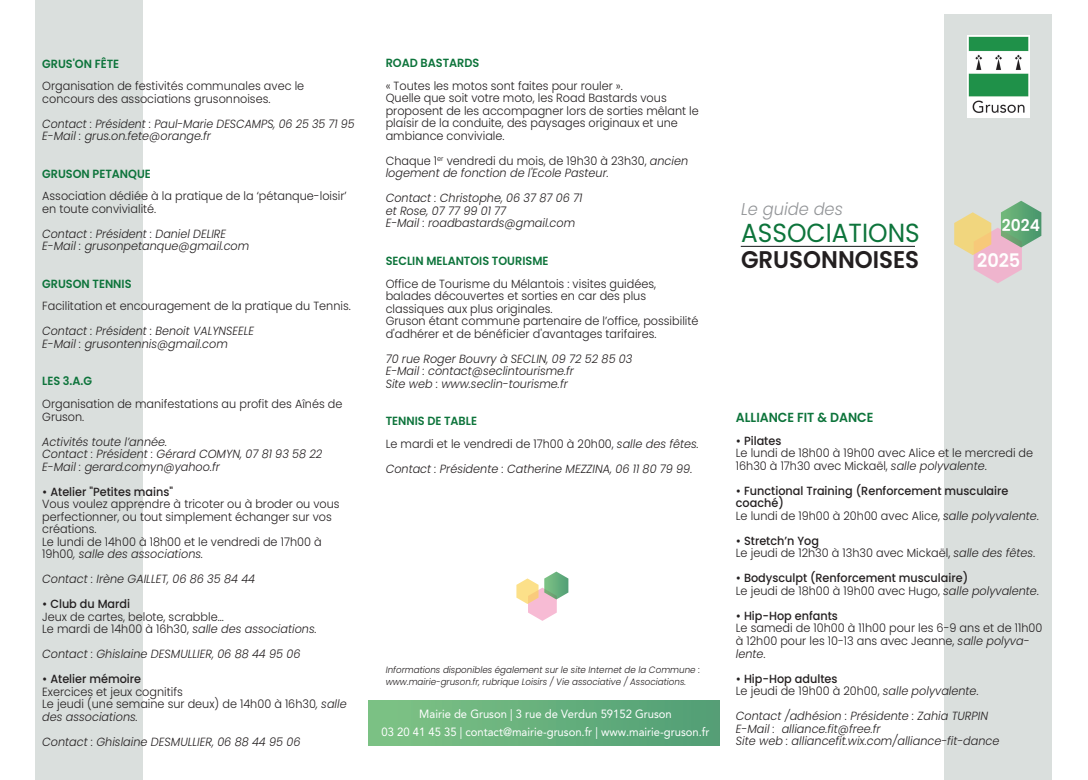
<style>
.page{position:relative;width:1088px;height:780px;background:#fff}
.page>*{position:absolute;margin:0;border:0;box-sizing:border-box;transform-origin:0 0}
.t1{font:26.12px "Poppins";color:#0d743b;scale:.95 1}
.t2{font:600 24.12px "Poppins";color:#231f20;scale:.95 1}
.t3{font:600 18.62px "Poppins";color:#fff;scale:.95 1}
.t4{font:italic 300 17.12px "Poppins";color:#939598;scale:.95 1}
.t5{font:600 16.25px "Poppins";color:#fff;scale:.95 1}
.t6{font:600 13.12px "Poppins";color:#0d743b;scale:.95 1}
.t7{font:300 11.88px/12.5px "Poppins";color:#231f20;scale:.95 1}
.t8{font:italic 300 11.88px/12.5px "Poppins";color:#231f20;scale:.95 1}
.t9{font:500 11.88px/12.5px "Poppins";color:#231f20;scale:.95 1}
.t10{font:italic 300 11.88px/12.5px "Poppins";color:#231f20;scale:.94 1}
.t11{font:11.88px/17.5px "Avenir LT Pro";color:#fff;text-align:center;scale:.95 1}
.t12{font:600 11.88px "Poppins";color:#0d743b;scale:.95 1}
.t13{font:italic 300 11.88px/12.5px "Poppins";color:#231f20;scale:.93 1}
.t14{font:italic 300 9.25px/12.5px "Poppins";color:#231f20;scale:.95 1}
.s1{font-style:italic}
.s2{font-style:normal}
.s3{font-weight:600;color:#0d743b}
.s4{font-weight:300}
.s5{font-weight:300;font-style:italic}
.s6{font-weight:500}
</style>
<div class="page">
<div style="left:944px;top:14px;width:107px;height:766px;background:#dadfdd"></div>
<div style="left:35px;top:1px;width:108px;height:779px;background:#dadfdd"></div>
<hr style="left:741px;top:246px;width:174px;height:1px;background:#111416">
<div style="left:369px;top:700px;width:351px;height:45px;background:linear-gradient(to right,#7ec385,#519d75)"></div>
<svg style="left:954px;top:201px;width:87px;height:82px"></svg>
<svg style="left:516px;top:571px;width:52px;height:50px"></svg>
<img style="left:967px;top:36px;width:62px;height:82px">
<p class="t12" style="left:42px;top:57px;width:82px">GRUS'ON FÊTE</p>
<p class="t7" style="left:42px;top:80px;width:277px">Organisation de festivités communales avec le concours des associations grusonnoises.</p>
<p class="t13" style="left:42px;top:117px;width:337px">Contact : Président : Paul-Marie DESCAMPS, 06 25 35 71 95<br>E-Mail : grus.on.fete@orange.fr</p>
<p class="t12" style="left:42px;top:167px;width:116px">GRUSON PETANQUE</p>
<p class="t7" style="left:42px;top:190px;width:322px">Association dédiée à la pratique de la ‘pétanque-loisir’ en toute convivialité.</p>
<p class="t10" style="left:42px;top:227px;width:222px">Contact : Président : Daniel DELIRE<br>E-Mail : grusonpetanque@gmail.com</p>
<p class="t12" style="left:42px;top:277px;width:96px">GRUSON TENNIS</p>
<p class="t7" style="left:42px;top:300px;width:326px">Facilitation et encouragement de la pratique du Tennis.</p>
<p class="t10" style="left:42px;top:325px;width:227px">Contact : Président : Benoit VALYNSEELE<br>E-Mail : grusontennis@gmail.com</p>
<p class="t12" style="left:42px;top:374px;width:54px">LES 3.A.G</p>
<p class="t7" style="left:42px;top:397px;width:318px">Organisation de manifestations au profit des Aînés de<br>Gruson.</p>
<p class="t8" style="left:42px;top:435px;width:296px">Activités toute l’année.<br>Contact : Président : Gérard COMYN, 07 81 93 58 22<br>E-Mail : gerard.comyn@yahoo.fr</p>
<p class="t9" style="left:42px;top:485px;width:139px">• Atelier "Petites mains"</p>
<p class="t7" style="left:42px;top:497px;width:315px">Vous voulez apprendre à tricoter ou à broder ou vous perfectionner, ou tout simplement échanger sur vos créations.<br>Le lundi de 14h00 à 18h00 et le vendredi de 17h00 à 19h00<span class="s1">, salle des associations.</span></p>
<p class="t8" style="left:42px;top:572px;width:226px">Contact : Irène GAILLET, 06 86 35 84 44</p>
<p class="t9" style="left:42px;top:597px;width:94px">• Club du Mardi</p>
<p class="t7" style="left:42px;top:610px;width:291px">Jeux de cartes, belote, scrabble...<br>Le mardi de 14h00 à 16h30, <span class="s1">salle des associations.</span></p>
<p class="t8" style="left:42px;top:647px;width:273px">Contact : Ghislaine DESMULLIER, 06 88 44 95 06</p>
<p class="t9" style="left:42px;top:672px;width:106px">• Atelier mémoire</p>
<p class="t7" style="left:42px;top:685px;width:322px">Exercices et jeux cognitifs<br>Le jeudi (une semaine sur deux) de 14h00 à 16h30<span class="s1">, salle des associations.</span></p>
<p class="t8" style="left:42px;top:735px;width:273px">Contact : Ghislaine DESMULLIER, 06 88 44 95 06</p>
<p class="t12" style="left:386px;top:56px;width:100px">ROAD BASTARDS</p>
<p class="t7" style="left:386px;top:80px;width:331px">« Toutes les motos sont faites pour rouler ».<br>Quelle que soit votre moto, les Road Bastards vous proposent de les accompagner lors de sorties mêlant le plaisir de la conduite, des paysages originaux et une ambiance conviviale.</p>
<p class="t8" style="left:386px;top:154px;width:320px"><span class="s2">Chaque 1</span><sup>er</sup> <span class="s2">vendredi du mois, de 19h30 à 23h30,</span> ancien logement de fonction de l'Ecole Pasteur.</p>
<p class="t8" style="left:386px;top:192px;width:209px">Contact : Christophe, 06 37 87 06 71 et Rose, 07 77 99 01 77<br>E-Mail : roadbastards@gmail.com</p>
<p class="t12" style="left:386px;top:254px;width:173px">SECLIN MELANTOIS TOURISME</p>
<p class="t7" style="left:386px;top:277px;width:331px">Office de Tourisme du Mélantois : visites guidées, balades découvertes et sorties en car des plus classiques aux plus originales.<br>Gruson étant commune partenaire de l’office, possibilité d'adhérer et de bénéficier d'avantages tarifaires.</p>
<p class="t8" style="left:386px;top:352px;width:261px">70 rue Roger Bouvry à SECLIN, 09 72 52 85 03<br>E-Mail : contact@seclintourisme.fr<br>Site web : www.seclin-tourisme.fr</p>
<p class="t7" style="left:386px;top:410px;width:331px;line-height:22.5px"><span class="s3">TENNIS DE TABLE<br></span>Le mardi et le vendredi de 17h00 à 20h00, <span class="s1">salle des fêtes.</span></p>
<p class="t8" style="left:386px;top:462px;width:324px">Contact : Présidente : Catherine MEZZINA, 06 11 80 79 99.</p>
<p class="t14" style="left:386px;top:663px;width:332px">Informations disponibles également sur le site Internet de la Commune : www.mairie-gruson.fr, rubrique Loisirs / Vie associative / Associations.</p>
<p class="t11" style="left:382px;top:705px;width:346px">Mairie de Gruson | 3 rue de Verdun 59152 Gruson<br>03 20 41 45 35 | contact@mairie-gruson.fr | www.mairie-gruson.fr</p>
<h3 class="t4" style="left:741px;top:199px;width:109px">Le guide des</h3>
<h1 class="t1" style="left:741px;top:217px;width:190px">ASSOCIATIONS</h1>
<h2 class="t2" style="left:741px;top:245px;width:189px">GRUSONNOISES</h2>
<h3 class="t5" style="left:1002px;top:215px;width:42px">2024</h3>
<h3 class="t3" style="left:977px;top:249px;width:47px">2025</h3>
<p class="t6" style="left:736px;top:410px;width:146px">ALLIANCE FIT &amp; DANCE</p>
<p class="t9" style="left:736px;top:434px;width:49px">• Pilates</p>
<p class="t7" style="left:736px;top:447px;width:314px">Le lundi de 18h00 à 19h00 avec Alice et le mercredi de<br>16h30 à 17h30 avec Mickaël, <span class="s1">salle polyvalente</span>.</p>
<p class="t9" style="left:736px;top:484px;width:320px">• Functional Training (Renforcement musculaire coaché)<br><span class="s4">Le lundi de 19h00 à 20h00 avec Alice,</span> <span class="s5">salle polyvalente</span><span class="s4">.</span></p>
<p class="t7" style="left:736px;top:534px;width:317px"><span class="s6">• Stretch’n Yog<br></span>Le jeudi de 12h30 à 13h30 avec Mickaël, <span class="s1">salle des fêtes</span>.</p>
<p class="t9" style="left:736px;top:572px;width:321px">• Bodysculpt (Renforcement musculaire)<br><span class="s4">Le jeudi de 18h00 à 19h00 avec Hugo,</span> <span class="s5">salle polyvalente</span><span class="s4">.</span></p>
<p class="t9" style="left:736px;top:609px;width:109px">• Hip-Hop enfants</p>
<p class="t7" style="left:736px;top:622px;width:324px">Le samedi de 10h00 à 11h00 pour les 6-9 ans et de 11h00 à 12h00 pour les 10-13 ans avec Jeanne, <span class="s1">salle polyva&shy;lente</span>.</p>
<p class="t7" style="left:736px;top:672px;width:257px"><span class="s6">• Hip-Hop adultes<br></span>Le jeudi de 19h00 à 20h00, <span class="s1">salle polyvalente</span>.</p>
<p class="t8" style="left:736px;top:709px;width:279px">Contact /adhésion : Présidente : Zahia TURPIN<br>E-Mail : alliance.fit@free.fr<br>Site web : alliancefit.wix.com/alliance-fit-dance</p>
</div>
